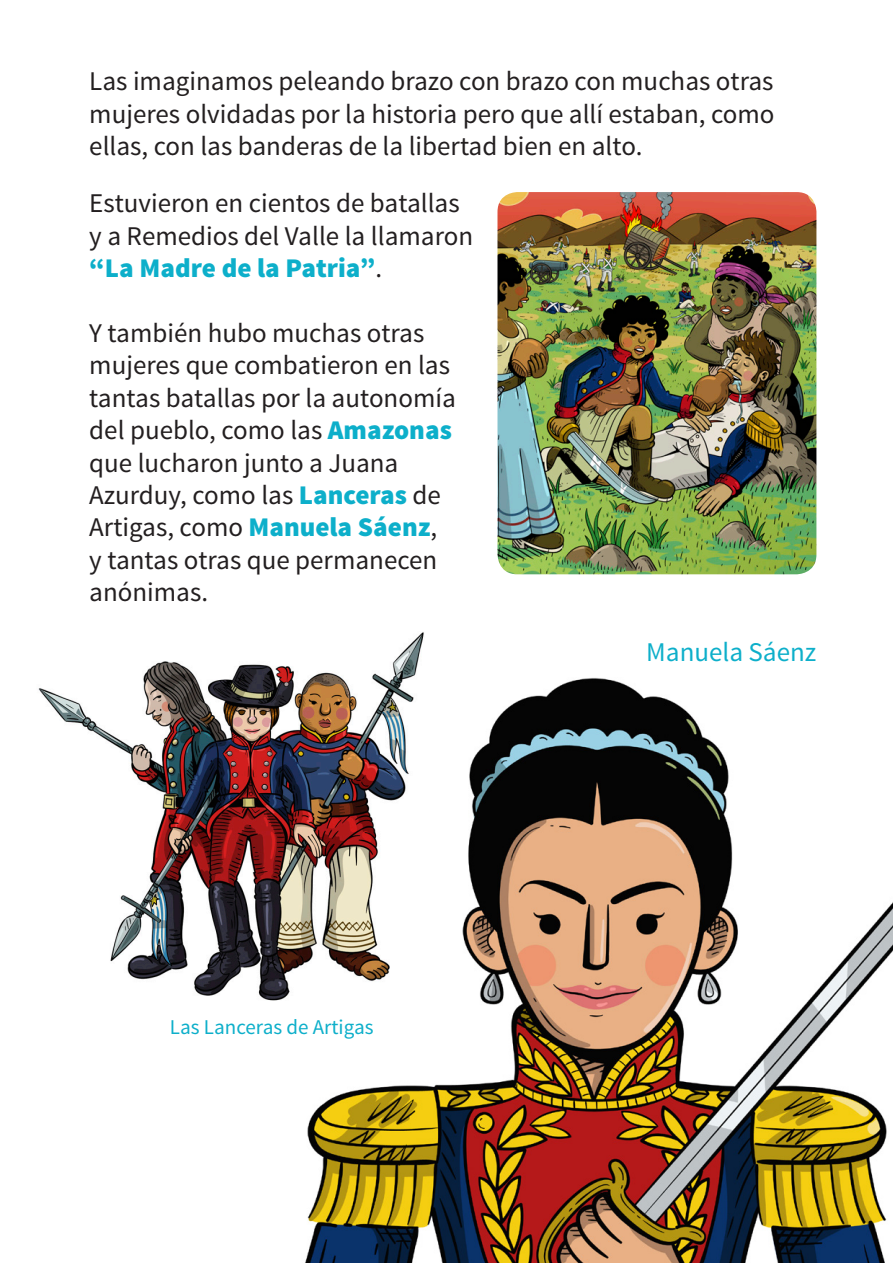
<style>
.page{position:relative;width:893px;height:1263px;background:#fff}
.page>*{position:absolute;margin:0;border:0;box-sizing:border-box;transform-origin:0 0}
.t1{font:27px/32.4px "Source Sans Pro";color:#231f20}
.t2{font:27px "Source Sans Pro";color:#0dafca}
.t3{font:21px "Source Sans Pro";color:#0dafca}
.s1{font-weight:900;color:#0dafca}
</style>
<div class="page">
<img style="left:305px;top:678px;width:588px;height:585px">
<img style="left:497px;top:192px;width:319px;height:382px">
<img style="left:38px;top:632px;width:386px;height:370px">
<p class="t1" style="left:89px;top:66px;width:687px;text-align:justify">Las imaginamos peleando brazo con brazo con muchas otras mujeres olvidadas por la historia pero que allí estaban, como ellas, con las banderas de la libertad bien en alto.</p>
<p class="t1" style="left:89px;top:188px;width:385px">Estuvieron en cientos de batallas y a Remedios del Valle la llamaron <span class="s1">“La Madre de la Patria”</span>.</p>
<p class="t1" style="left:89px;top:317px;width:368px">Y también hubo muchas otras mujeres que combatieron en las tantas batallas por la autonomía del pueblo, como las <span class="s1">Amazonas </span>que lucharon junto a Juana<br>Azurduy, como las <span class="s1">Lanceras</span> de<br>Artigas, como <span class="s1">Manuela Sáenz</span>, y tantas otras que permanecen anónimas.</p>
<p class="t3" style="left:170px;top:1014px;width:205px">Las Lanceras de Artigas</p>
<p class="t2" style="left:646px;top:635px;width:172px">Manuela Sáenz</p>
</div>
